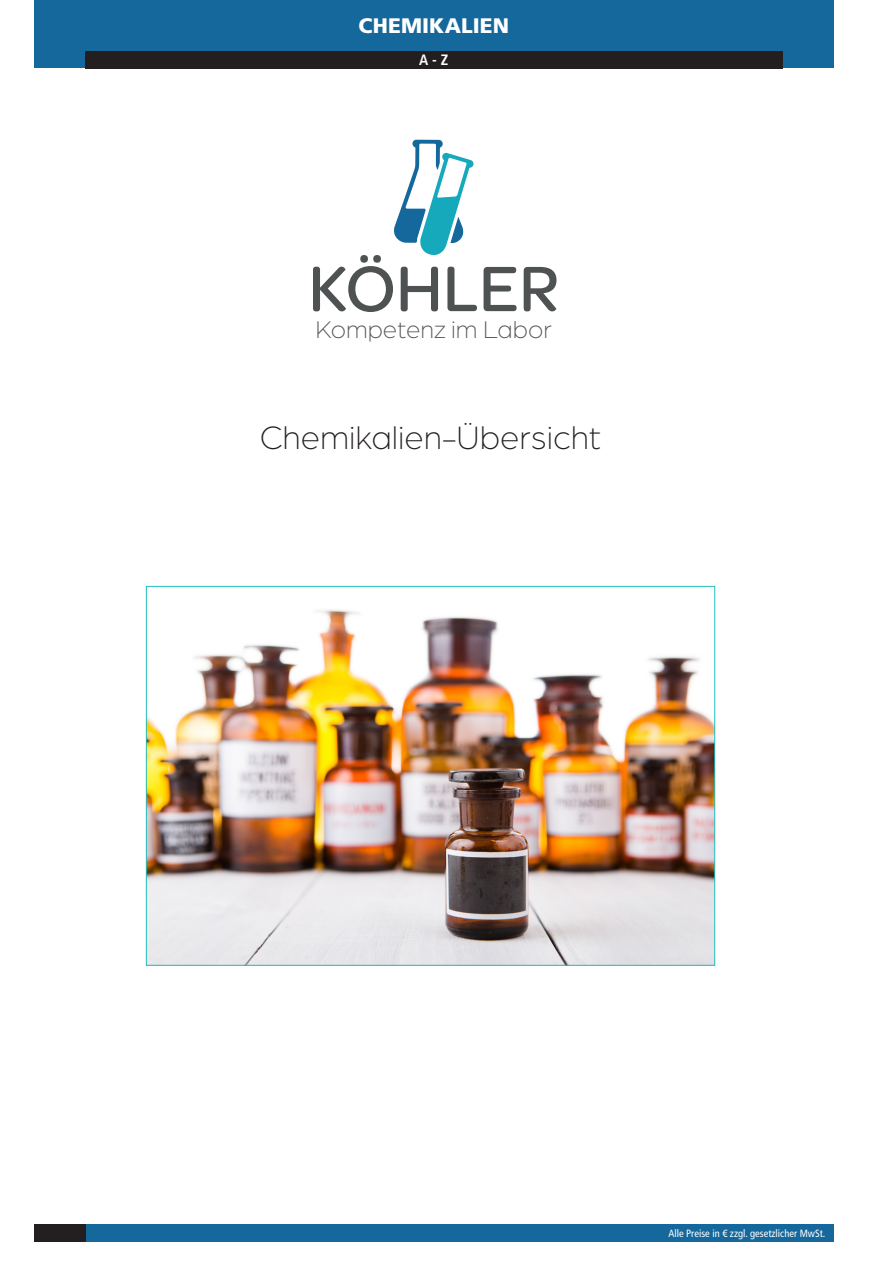
<style>
.page{position:relative;width:893px;height:1263px;background:#fff}
.page>*{position:absolute;margin:0;border:0;box-sizing:border-box;transform-origin:0 0}
.t1{font:500 68.4px "Omnes Georgian";color:#4f5252}
.Beschreibung{font:300 34.5px "Arboria";color:#231f20}
.t2{font:300 25.65px "Arboria";color:#4f5252}
.t3{font:900 21px "Frutiger LT Std";letter-spacing:.005em;color:#fff}
.t4{font:700 condensed 15px "Frutiger LT Std";color:#fff}
.t5{font:condensed 10.5px "Frutiger LT Std";color:#fff}
</style>
<div class="page">
<div style="left:34px;top:0;width:799px;height:68px;background:#15689c"></div>
<div style="left:85px;top:1225px;width:748px;height:17px;background:#15689c"></div>
<img style="left:148px;top:609px;width:565px;height:355px">
<svg style="left:394px;top:140px;width:80px;height:115px"></svg>
<div style="left:34px;top:1225px;width:51px;height:17px;background:#231f20"></div>
<div style="left:85px;top:51px;width:697px;height:17px;background:#231f20"></div>
<h3 class="t3" style="left:358px;top:13px;width:152px">CHEMIKALIEN</h3>
<h3 class="t4" style="left:419px;top:51px;width:31px">A - Z</h3>
<p class="t1" style="left:308px;top:242px;width:252px">KÖHLER</p>
<p class="t2" style="left:316px;top:313px;width:238px">Kompetenz im Labor</p>
<p class="Beschreibung" style="left:260px;top:416px;width:343px">Chemikalien-Übersicht</p>
<p class="t5" style="left:668px;top:1227px;width:158px">Alle Preise in € zzgl. gesetzlicher MwSt.</p>
</div>
